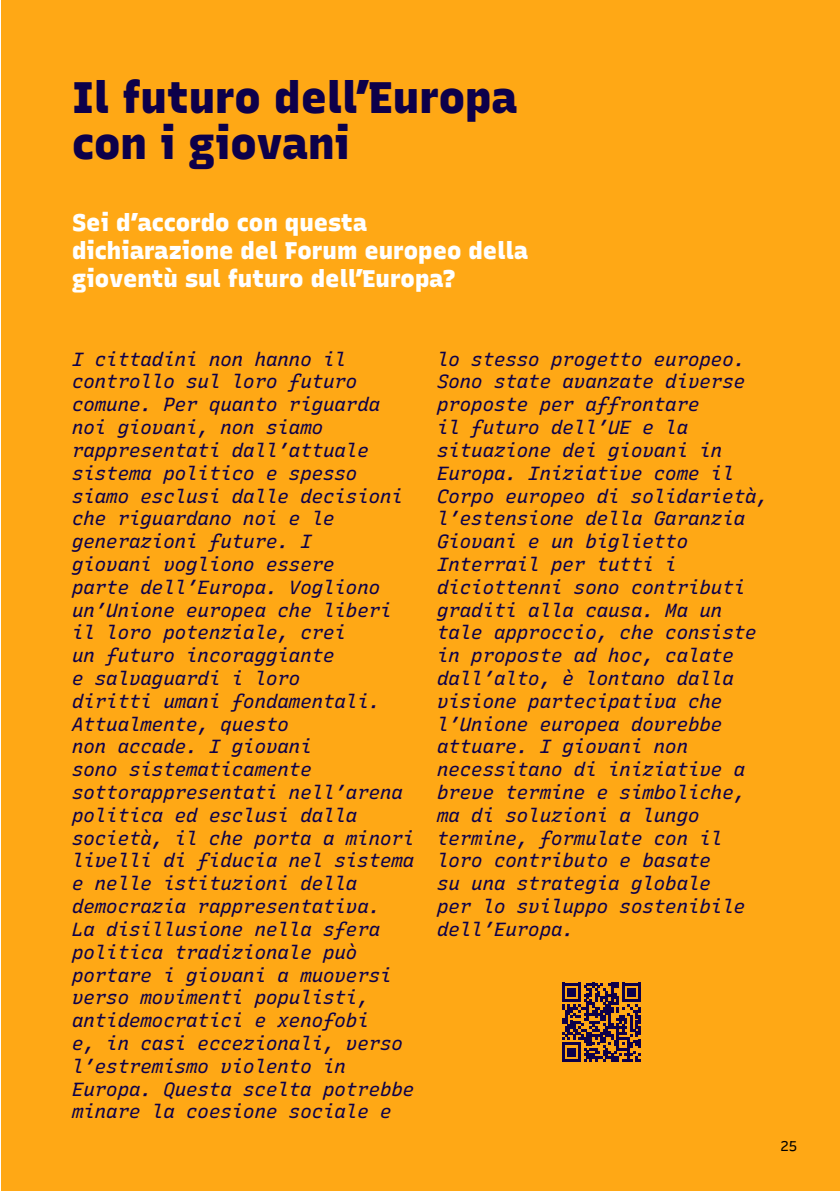
<style>
.page{position:relative;width:840px;height:1191px;background:#fff}
.page>*{position:absolute;margin:0;border:0;box-sizing:border-box;transform-origin:0 0}
.subtitle1{font:300 44px "Recursive Sans Linear";color:#0d004a}
.subsubtitlesblue{font:300 24px/28px "Recursive Sans Linear";color:#fff}
.italicbox{font:300 19px/22.8px "Recursive Sans Linear";color:#0d004a}
.t1{font:300 14px "Recursive Sans Linear";color:#000}
</style>
<div class="page">
<div style="left:1px;top:0;width:838px;height:1191px;background:#ffa815"></div>
<svg style="left:562px;top:982px;width:78px;height:79px"></svg>
<p class="subtitle1" style="left:72px;top:63px;width:447px">Il futuro dell’Europa</p>
<p class="subtitle1" style="left:72px;top:109px;width:279px">con i giovani</p>
<p class="subsubtitlesblue" style="left:72px;top:207px;width:457px">Sei d’accordo con questa dichiarazione del Forum europeo della gioventù sul futuro dell’Europa?</p>
<p class="italicbox" style="left:72px;top:347px;width:343px">I cittadini non hanno il controllo sul loro futuro comune. Per quanto riguarda noi giovani, non siamo rappresentati dall’attuale sistema politico e spesso siamo esclusi dalle decisioni che riguardano noi e le generazioni future. I<br>giovani vogliono essere<br>parte dell’Europa. Vogliono un’Unione europea che liberi il loro potenziale, crei<br>un futuro incoraggiante<br>e salvaguardi i loro<br>diritti umani fondamentali.<br>Attualmente, questo<br>non accade. I giovani<br>sono sistematicamente sottorappresentati nell’arena politica ed esclusi dalla società, il che porta a minori livelli di fiducia nel sistema e nelle istituzioni della democrazia rappresentativa.<br>La disillusione nella sfera politica tradizionale può portare i giovani a muoversi verso movimenti populisti, antidemocratici e xenofobi<br>e, in casi eccezionali, verso l’estremismo violento in<br>Europa. Questa scelta potrebbe minare la coesione sociale e</p>
<p class="italicbox" style="left:437px;top:347px;width:332px">lo stesso progetto europeo.<br>Sono state avanzate diverse proposte per affrontare<br>il futuro dell’UE e la situazione dei giovani in<br>Europa. Iniziative come il<br>Corpo europeo di solidarietà, l’estensione della Garanzia<br>Giovani e un biglietto<br>Interrail per tutti i diciottenni sono contributi graditi alla causa. Ma un tale approccio, che consiste in proposte ad hoc, calate dall’alto, è lontano dalla visione partecipativa che l’Unione europea dovrebbe attuare. I giovani non necessitano di iniziative a breve termine e simboliche, ma di soluzioni a lungo termine, formulate con il loro contributo e basate<br>su una strategia globale<br>per lo sviluppo sostenibile dell’Europa.</p>
<p class="t1" style="left:780px;top:1135px;width:18px">25</p>
</div>
